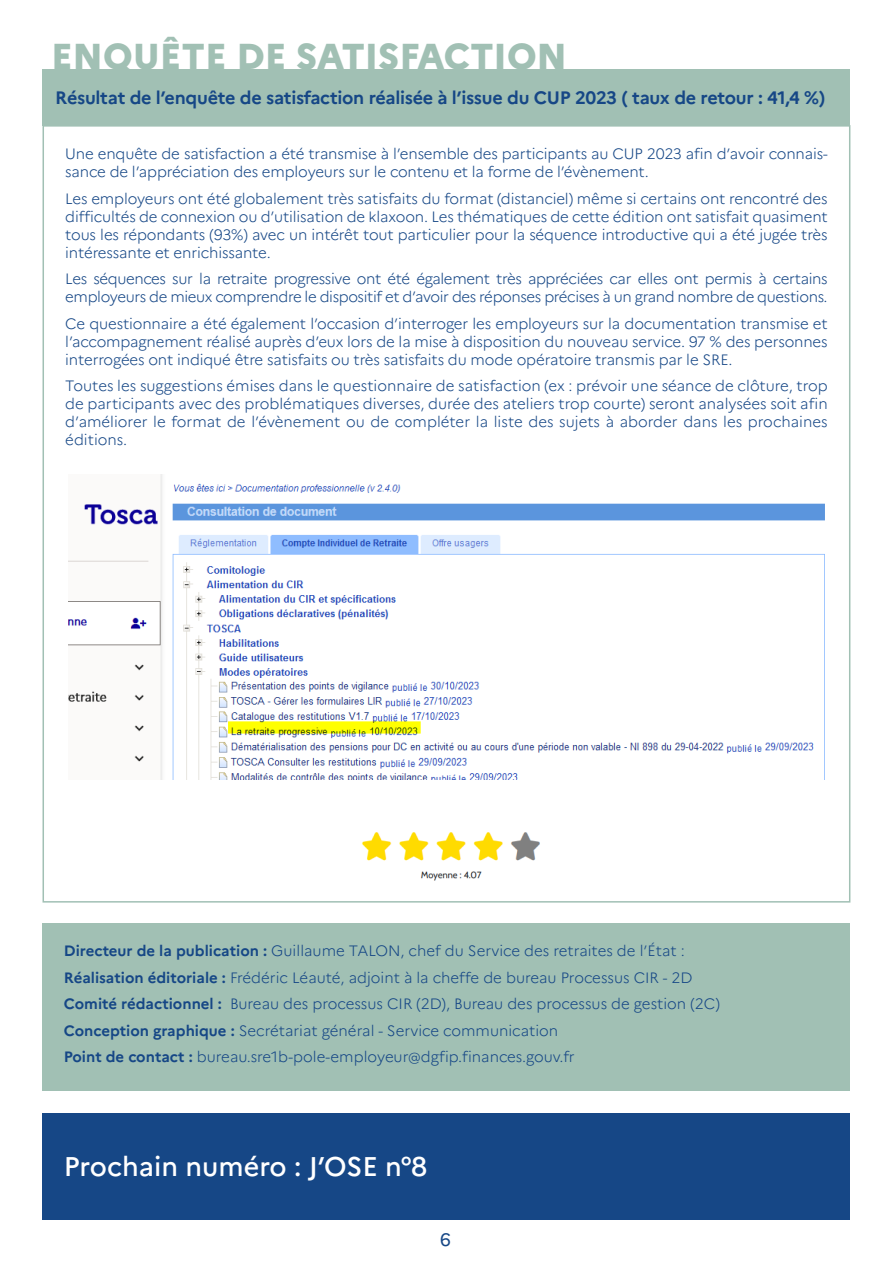
<style>
.page{position:relative;width:893px;height:1263px;background:#fff}
.page>*{position:absolute;margin:0;border:0;box-sizing:border-box;transform-origin:0 0}
.t1{font:800 36px "Marianne";color:#a1c0b4}
.t2{font:500 27px "Marianne";color:#fff}
.t3{font:700 18px "Marianne";letter-spacing:-.015em;color:#164786}
.t4{font:18px "Marianne";color:#164786}
.t5{font:300 15px/18px "Marianne";letter-spacing:-.01em;color:#164786;text-align:justify}
.s1{font-weight:700}
</style>
<div class="page">
<div style="left:43px;top:923px;width:807px;height:168px;background:#a1c0b4"></div>
<div style="left:43px;top:1113px;width:807px;height:106px;background:#164786"></div>
<div style="left:43px;top:69px;width:807px;height:56px;background:#a1c0b4"></div>
<img style="left:68px;top:475px;width:757px;height:305px">
<img style="left:362px;top:832px;width:178px;height:49px">
<p class="t1" style="left:51px;top:35px;width:518px">ENQUÊTE DE SATISFACTION</p>
<p class="t3" style="left:55px;top:86px;width:772px">Résultat de l’enquête de satisfaction réalisée à l’issue du CUP 2023 ( taux de retour : 41,4 %)</p>
<p class="t5" style="left:65px;top:145px;width:764px">Une enquête de satisfaction a été transmise à l’ensemble des participants au CUP 2023 afin d’avoir connais&shy;sance de l’appréciation des employeurs sur le contenu et la forme de l’évènement.</p>
<p class="t5" style="left:65px;top:189px;width:764px">Les employeurs ont été globalement très satisfaits du format (distanciel) même si certains ont rencontré des difficultés de connexion ou d’utilisation de klaxoon. Les thématiques de cette édition ont satisfait quasiment tous les répondants (93%) avec un intérêt tout particulier pour la séquence introductive qui a été jugée très intéressante et enrichissante.</p>
<p class="t5" style="left:65px;top:270px;width:764px">Les séquences sur la retraite progressive ont été également très appréciées car elles ont permis à certains employeurs de mieux comprendre le dispositif et d’avoir des réponses précises à un grand nombre de questions.</p>
<p class="t5" style="left:65px;top:314px;width:764px">Ce questionnaire a été également l’occasion d’interroger les employeurs sur la documentation transmise et l’accompagnement réalisé auprès d’eux lors de la mise à disposition du nouveau service. 97 % des personnes interrogées ont indiqué être satisfaits ou très satisfaits du mode opératoire transmis par le SRE.</p>
<p class="t5" style="left:65px;top:377px;width:764px">Toutes les suggestions émises dans le questionnaire de satisfaction (ex : prévoir une séance de clôture, trop de participants avec des problématiques diverses, durée des ateliers trop courte) seront analysées soit afin d’améliorer le format de l’évènement ou de compléter la liste des sujets à aborder dans les prochaines éditions.</p>
<p class="t5" style="left:64px;top:942px;width:622px"><span class="s1">Directeur de la publication :</span> Guillaume TALON, chef du Service des retraites de l’État :</p>
<p class="t5" style="left:64px;top:968px;width:630px"><span class="s1">Réalisation éditoriale :</span> Frédéric Léauté, adjoint à la cheffe de bureau Processus CIR - 2D</p>
<p class="t5" style="left:64px;top:995px;width:657px"><span class="s1">Comité rédactionnel :</span> Bureau des processus CIR (2D), Bureau des processus de gestion (2C)</p>
<p class="t5" style="left:64px;top:1021px;width:496px"><span class="s1">Conception graphique :</span> Secrétariat général - Service communication</p>
<p class="t5" style="left:64px;top:1048px;width:513px"><span class="s1">Point de contact :</span> bureau.sre1b-pole-employeur@dgfip.finances.gouv.fr</p>
<p class="t2" style="left:64px;top:1150px;width:365px">Prochain numéro : J’OSE n°8</p>
<p class="t4" style="left:440px;top:1228px;width:12px">6</p>
</div>
